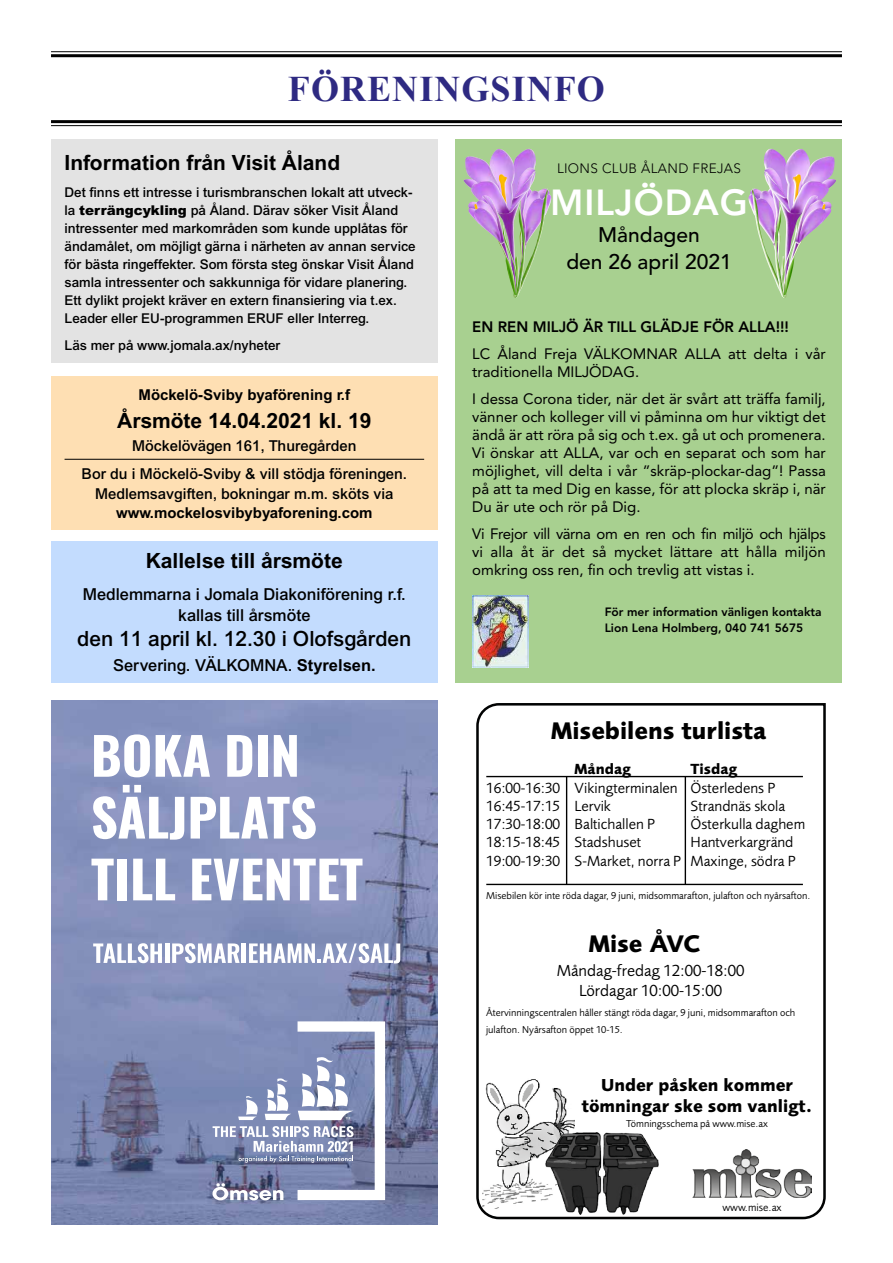
<style>
.page{position:relative;width:893px;height:1263px;background:#fff}
.page>*{position:absolute;margin:0;border:0;box-sizing:border-box;transform-origin:0 0}
.t1{font:700 36px "Times New Roman";letter-spacing:.03em;color:#2e2a82}
.t2{font:800 36px "Avenir LT Std";letter-spacing:.025em;color:#fff}
.t3{font:700 24.9px "Foundry Sans";color:#000}
.t4{font:700 21px "Arial";color:#000}
.t5{font:500 21px "Arial";color:#000}
.t6{font:500 21px/27px "Avenir LT Std";color:#000;text-align:center}
.t7{font:700 18px/21.6px "Foundry Sans";color:#000;text-align:center}
.t8{font:16.65px/20px "Foundry Sans";color:#000;text-align:center}
.t9{font:500 16.5px/21px "Arial";color:#000;text-align:center}
.t10{font:15.15px/18.3px "Foundry Sans";color:#000}
.t11{font:700 15.15px "Foundry Sans";color:#000}
.t12{font:15px/18px "Avenir LT Std";color:#000;text-align:justify}
.t13{font:500 15px/28px "Arial";color:#000;text-align:center}
.t14{font:700 15px "Arial";color:#000}
.t15{font:800 15px "Avenir LT Std";color:#000}
.t16{font:500 13.5px/18px "Arial";color:#000}
.t17{font:300 13.5px "Avenir LT Std";letter-spacing:.025em;color:#000}
.t18{font:800 12px/15px "Avenir LT Std";color:#000}
.t19{font:11.1px "Foundry Sans";color:#000}
.t20{font:10.35px/16.6px "Foundry Sans";color:#000}
.s1{font-weight:900}
.s2{font-weight:700}
</style>
<div class="page">
<div style="left:51px;top:541px;width:387px;height:142px;background:#c3dcfe"></div>
<div style="left:51px;top:376px;width:387px;height:154px;background:#fedfb3"></div>
<hr style="left:51px;top:51px;width:791px;height:1px;background:#000">
<hr style="left:51px;top:54px;width:791px;height:3px;background:#000">
<hr style="left:51px;top:120px;width:791px;height:3px;background:#000">
<hr style="left:51px;top:125px;width:791px;height:1px;background:#000">
<svg style="left:476px;top:703px;width:350px;height:517px"></svg>
<img style="left:693px;top:1149px;width:118px;height:49px">
<hr style="left:486px;top:884px;width:317px;height:1px;background:#000">
<hr style="left:486px;top:776px;width:317px;height:1px;background:#000">
<hr style="left:566px;top:777px;width:1px;height:108px;background:#000">
<hr style="left:685px;top:776px;width:1px;height:108px;background:#000">
<img style="left:545px;top:1132px;width:114px;height:82px">
<div style="left:456px;top:140px;width:386px;height:543px;background:#a8d090"></div>
<img style="left:472px;top:596px;width:57px;height:71px">
<div style="left:51px;top:140px;width:387px;height:223px;background:#e3e3e3"></div>
<img style="left:51px;top:701px;width:387px;height:523px">
<svg style="left:212px;top:1021px;width:173px;height:179px"></svg>
<svg style="left:94px;top:734px;width:56px;height:43px"></svg>
<svg style="left:156px;top:735px;width:54px;height:42px"></svg>
<svg style="left:227px;top:735px;width:25px;height:42px"></svg>
<div style="left:258px;top:735px;width:9px;height:42px;background:#fff"></div>
<svg style="left:274px;top:735px;width:23px;height:42px"></svg>
<svg style="left:93px;top:785px;width:91px;height:55px"></svg>
<svg style="left:191px;top:796px;width:125px;height:43px"></svg>
<svg style="left:91px;top:859px;width:23px;height:41px"></svg>
<div style="left:117px;top:859px;width:10px;height:41px;background:#fff"></div>
<svg style="left:133px;top:859px;width:42px;height:41px"></svg>
<svg style="left:192px;top:859px;width:170px;height:41px"></svg>
<svg style="left:93px;top:943px;width:69px;height:20px"></svg>
<hr style="left:165px;top:943px;width:4px;height:20px;background:#fff">
<svg style="left:172px;top:943px;width:68px;height:20px"></svg>
<hr style="left:242px;top:943px;width:4px;height:20px;background:#fff">
<svg style="left:249px;top:943px;width:151px;height:20px"></svg>
<img style="left:548px;top:194px;width:3px;height:15px">
<img style="left:514px;top:188px;width:34px;height:110px">
<img style="left:515px;top:149px;width:21px;height:22px">
<img style="left:515px;top:168px;width:20px;height:3px">
<img style="left:492px;top:149px;width:23px;height:32px">
<img style="left:465px;top:156px;width:35px;height:25px">
<img style="left:464px;top:179px;width:18px;height:9px">
<img style="left:508px;top:171px;width:28px;height:42px">
<img style="left:513px;top:171px;width:22px;height:28px">
<img style="left:499px;top:174px;width:8px;height:7px">
<img style="left:471px;top:181px;width:39px;height:23px">
<img style="left:500px;top:204px;width:16px;height:42px">
<img style="left:515px;top:206px;width:10px;height:91px">
<img style="left:468px;top:202px;width:5px;height:6px">
<img style="left:468px;top:208px;width:6px;height:10px">
<svg style="left:473px;top:193px;width:26px;height:19px"></svg>
<img style="left:476px;top:200px;width:6px;height:8px">
<img style="left:474px;top:208px;width:8px;height:19px">
<img style="left:482px;top:195px;width:23px;height:50px">
<img style="left:501px;top:242px;width:15px;height:20px">
<img style="left:506px;top:256px;width:10px;height:41px">
<img style="left:748px;top:194px;width:4px;height:16px">
<img style="left:752px;top:188px;width:34px;height:110px">
<img style="left:764px;top:149px;width:20px;height:19px">
<img style="left:764px;top:168px;width:20px;height:3px">
<img style="left:784px;top:149px;width:24px;height:32px">
<img style="left:800px;top:156px;width:35px;height:25px">
<img style="left:818px;top:179px;width:18px;height:9px">
<img style="left:764px;top:171px;width:27px;height:42px">
<img style="left:764px;top:171px;width:23px;height:28px">
<img style="left:792px;top:174px;width:9px;height:7px">
<img style="left:790px;top:181px;width:39px;height:23px">
<img style="left:784px;top:204px;width:16px;height:44px">
<img style="left:774px;top:206px;width:10px;height:91px">
<img style="left:826px;top:202px;width:5px;height:6px">
<img style="left:826px;top:208px;width:5px;height:10px">
<svg style="left:801px;top:193px;width:25px;height:15px"></svg>
<img style="left:817px;top:200px;width:6px;height:8px">
<img style="left:817px;top:208px;width:9px;height:19px">
<img style="left:795px;top:195px;width:22px;height:50px">
<img style="left:784px;top:242px;width:14px;height:19px">
<img style="left:783px;top:256px;width:11px;height:41px">
<hr style="left:65px;top:459px;width:359px;height:1px;background:#000">
<h1 class="t1" style="left:288px;top:64px;width:318px">FÖRENINGSINFO</h1>
<h3 class="t4" style="left:65px;top:150px;width:277px">Information från Visit Åland</h3>
<p class="t16" style="left:65px;top:183px;width:353px">Det finns ett intresse i turismbranschen lokalt att utveck&shy;la <span class="s1">terrängcykling</span> på Åland. Därav söker Visit Åland intressenter med markområden som kunde upplåtas för ändamålet, om möjligt gärna i närheten av annan service för bästa ringeffekter. Som första steg önskar Visit Åland samla intressenter och sakkunniga för vidare planering.<br>Ett dylikt projekt kräver en extern finansiering via t.ex.<br>Leader eller EU-programmen ERUF eller Interreg.</p>
<p class="t16" style="left:65px;top:336px;width:217px">Läs mer på www.jomala.ax/nyheter</p>
<p class="t14" style="left:139px;top:386px;width:213px">Möckelö-Sviby byaförening r.f</p>
<h3 class="t4" style="left:117px;top:408px;width:256px">Årsmöte 14.04.2021 kl. 19</h3>
<p class="t13" style="left:82px;top:432px;width:327px">Möckelövägen 161, Thuregården<br>Bor du i Möckelö-Sviby &amp; vill stödja föreningen.</p>
<p class="t13" style="left:95px;top:479px;width:300px">Medlemsavgiften, bokningar m.m. sköts via</p>
<p class="t14" style="left:116px;top:504px;width:258px">www.mockelosvibybyaforening.com</p>
<h3 class="t4" style="left:146px;top:548px;width:198px">Kallelse till årsmöte</h3>
<p class="t9" style="left:83px;top:583px;width:324px">Medlemmarna i Jomala Diakoniförening r.f. kallas till årsmöte</p>
<h3 class="t5" style="left:77px;top:626px;width:336px">den 11 april kl. 12.30 i Olofsgården</h3>
<p class="t9" style="left:113px;top:655px;width:264px">Servering. VÄLKOMNA. <span class="s2">Styrelsen.</span></p>
<p class="t17" style="left:557px;top:161px;width:186px">LIONS CLUB ÅLAND FREJAS</p>
<h1 class="t2" style="left:550px;top:181px;width:199px">MILJÖDAG</h1>
<h3 class="t6" style="left:566px;top:222px;width:167px">Måndagen<br>den 26 april 2021</h3>
<p class="t15" style="left:472px;top:318px;width:318px">EN REN MILJÖ ÄR TILL GLÄDJE FÖR ALLA!!!</p>
<p class="t12" style="left:472px;top:345px;width:355px">LC Åland Freja VÄLKOMNAR ALLA att delta i vår traditionella MILJÖDAG.</p>
<p class="t12" style="left:472px;top:390px;width:355px">I dessa Corona tider, när det är svårt att träffa familj, vänner och kolleger vill vi påminna om hur viktigt det ändå är att röra på sig och t.ex. gå ut och promenera.<br>Vi önskar att ALLA, var och en separat och som har möjlighet, vill delta i vår ”skräp-plockar-dag”! Passa på att ta med Dig en kasse, för att plocka skräp i, när Du är ute och rör på Dig.</p>
<p class="t12" style="left:472px;top:525px;width:355px">Vi Frejor vill värna om en ren och fin miljö och hjälps vi alla åt är det så mycket lättare att hålla miljön omkring oss ren, fin och trevlig att vistas i.</p>
<p class="t18" style="left:605px;top:605px;width:218px">För mer information vänligen kontakta<br>Lion Lena Holmberg, 040 741 5675</p>
<h2 class="t3" style="left:551px;top:715px;width:217px">Misebilens turlista</h2>
<p class="t11" style="left:691px;top:760px;width:48px">Tisdag</p>
<p class="t10" style="left:691px;top:779px;width:116px">Österledens P<br>Strandnäs skola<br>Österkulla daghem<br>Hantverkargränd<br>Maxinge, södra P</p>
<p class="t11" style="left:575px;top:760px;width:58px">Måndag</p>
<p class="t10" style="left:575px;top:779px;width:108px">Vikingterminalen<br>Lervik<br>Baltichallen P<br>Stadshuset<br>S-Market, norra P</p>
<p class="t10" style="left:486px;top:779px;width:76px;text-align:justify">16:00-16:30<br>16:45-17:15<br>17:30-18:00<br>18:15-18:45<br>19:00-19:30</p>
<p class="t20" style="left:486px;top:888px;width:326px">Misebilen kör inte röda dagar, 9 juni, midsommarafton, julafton och nyårsafton.</p>
<h2 class="t3" style="left:589px;top:929px;width:113px">Mise ÅVC</h2>
<p class="t8" style="left:557px;top:961px;width:189px">Måndag-fredag 12:00-18:00<br>Lördagar 10:00-15:00</p>
<p class="t20" style="left:486px;top:1005px;width:311px">Återvinningscentralen håller stängt röda dagar, 9 juni, midsommarafton och julafton. Nyårsafton öppet 10-15.</p>
<p class="t7" style="left:582px;top:1074px;width:232px">Under påsken kommer tömningar ske som vanligt.</p>
<p class="t20" style="left:626px;top:1115px;width:143px">Tömningsschema på www.mise.ax</p>
<p class="t19" style="left:722px;top:1201px;width:61px">www.mise.ax</p>
</div>
